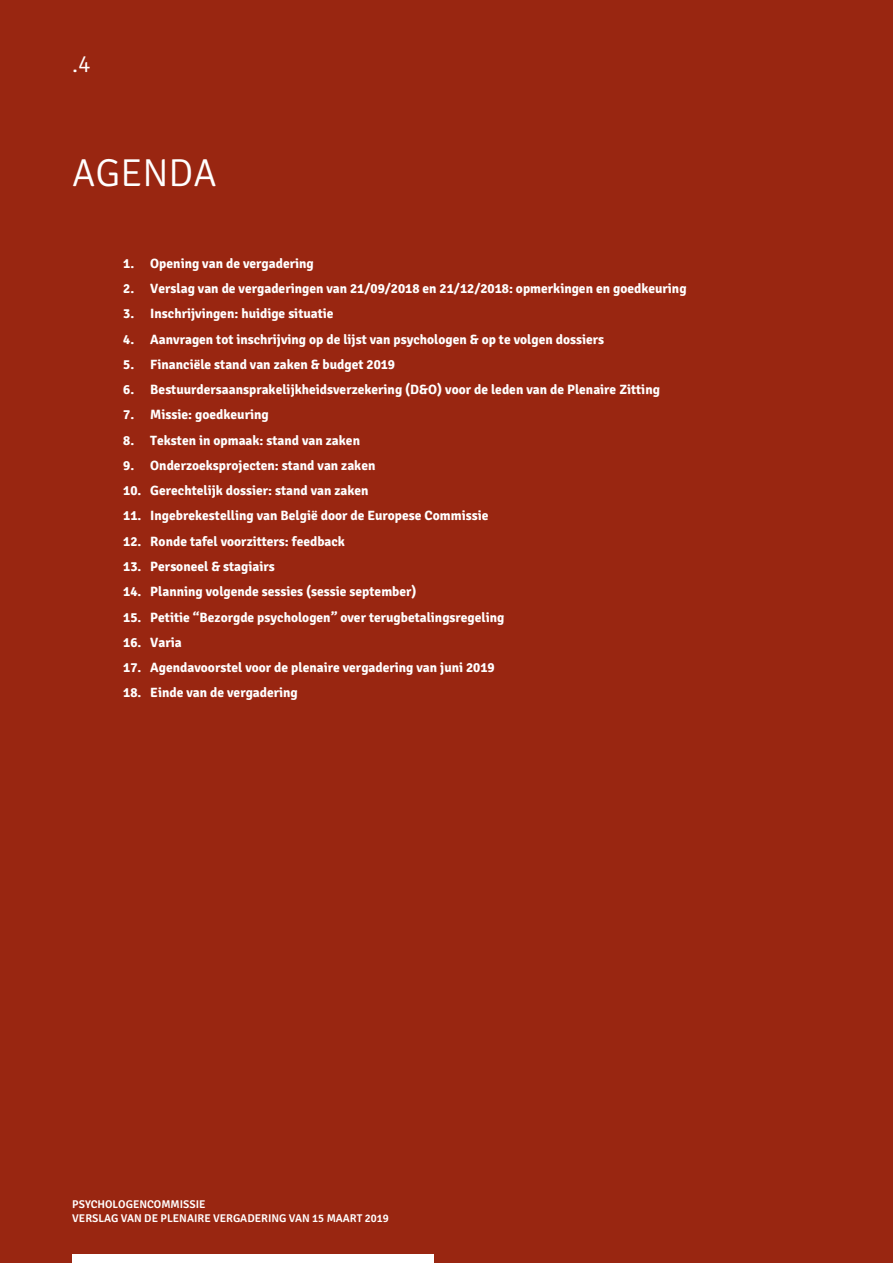
<style>
.page{position:relative;width:893px;height:1263px;background:#992611}
.page>*{position:absolute;margin:0;border:0;box-sizing:border-box;transform-origin:0 0}
.t1{font:300 39px "Signika";color:#fff}
.t2{font:300 24px "Signika";color:#fff}
.t3{font:700 13.5px "Signika";color:#fff}
.t4{font:600 11.25px/13.5px "Signika";color:#fff}
</style>
<div class="page">
<div style="left:72px;top:1254px;width:362px;height:9px;background:#fff"></div>
<h2 class="t2" style="left:72px;top:51px;width:20px">.4</h2>
<h1 class="t1" style="left:72px;top:151px;width:146px">AGENDA</h1>
<p class="t3" style="left:123px;top:255px;width:192px">1. Opening van de vergadering</p>
<p class="t3" style="left:123px;top:280px;width:565px">2. Verslag van de vergaderingen van 21/09/2018 en 21/12/2018: opmerkingen en goedkeuring</p>
<p class="t3" style="left:123px;top:306px;width:212px">3. Inschrijvingen: huidige situatie</p>
<p class="t3" style="left:123px;top:331px;width:482px">4. Aanvragen tot inschrijving op de lijst van psychologen &amp; op te volgen dossiers</p>
<p class="t3" style="left:123px;top:356px;width:273px">5. Financiële stand van zaken &amp; budget 2019</p>
<p class="t3" style="left:123px;top:381px;width:538px">6. Bestuurdersaansprakelijkheidsverzekering (D&amp;O) voor de leden van de Plenaire Zitting</p>
<p class="t3" style="left:123px;top:407px;width:147px">7. Missie: goedkeuring</p>
<p class="t3" style="left:123px;top:432px;width:238px">8. Teksten in opmaak: stand van zaken</p>
<p class="t3" style="left:123px;top:457px;width:254px">9. Onderzoeksprojecten: stand van zaken</p>
<p class="t3" style="left:123px;top:482px;width:247px">10. Gerechtelijk dossier: stand van zaken</p>
<p class="t3" style="left:123px;top:508px;width:367px">11. Ingebrekestelling van België door de Europese Commissie</p>
<p class="t3" style="left:123px;top:533px;width:223px">12. Ronde tafel voorzitters: feedback</p>
<p class="t3" style="left:123px;top:558px;width:153px">13. Personeel &amp; stagiairs</p>
<p class="t3" style="left:123px;top:583px;width:295px">14. Planning volgende sessies (sessie september)</p>
<p class="t3" style="left:123px;top:609px;width:383px">15. Petitie “Bezorgde psychologen” over terugbetalingsregeling</p>
<p class="t3" style="left:123px;top:634px;width:60px">16. Varia</p>
<p class="t3" style="left:123px;top:659px;width:373px">17. Agendavoorstel voor de plenaire vergadering van juni 2019</p>
<p class="t3" style="left:123px;top:685px;width:176px">18. Einde van de vergadering</p>
<p class="t4" style="left:72px;top:1198px;width:318px">PSYCHOLOGENCOMMISSIE<br>VERSLAG VAN DE PLENAIRE VERGADERING VAN 15 MAART 2019</p>
</div>
